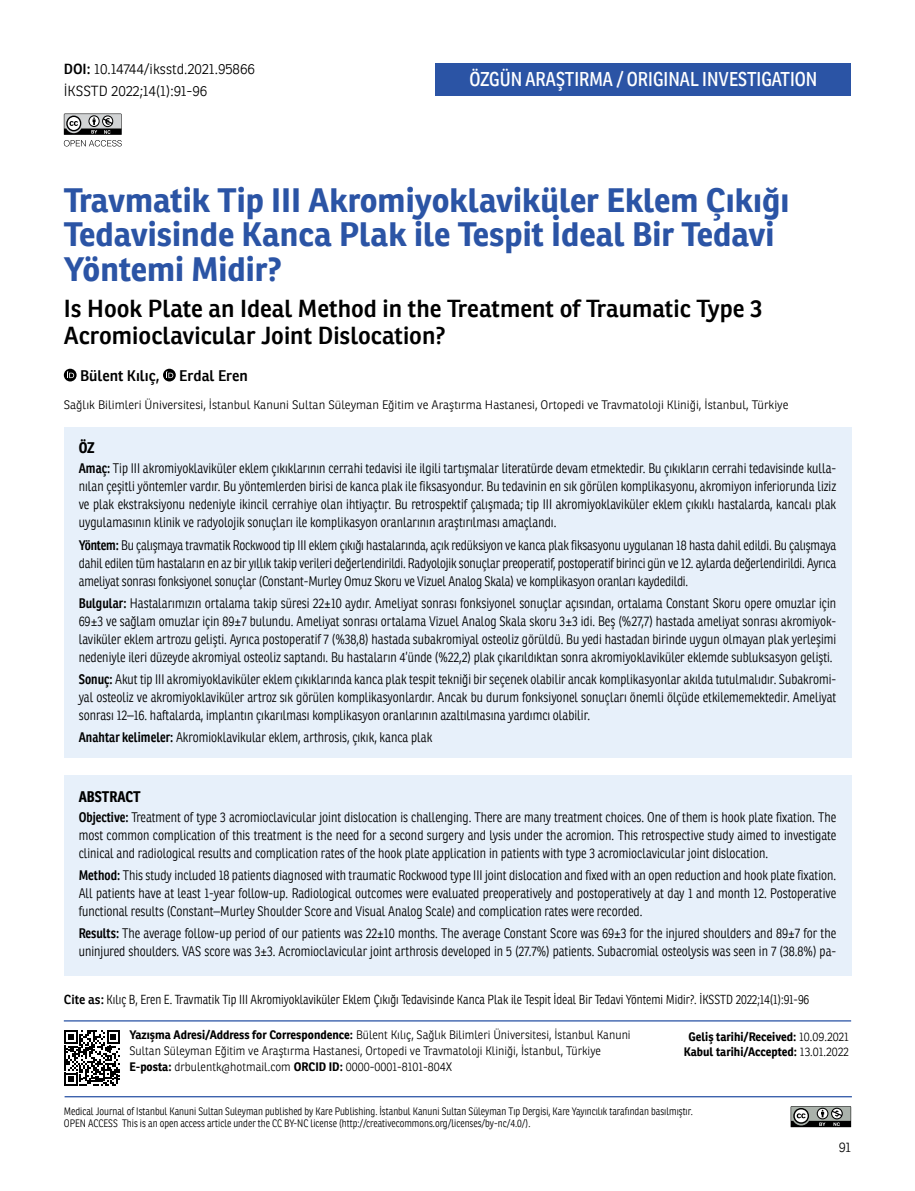
<style>
.page{position:relative;width:915px;height:1191px;background:#fff}
.page>*{position:absolute;margin:0;border:0;box-sizing:border-box;transform-origin:0 0}
.t1{font:700 33px/34.5px "Ronnia";color:#2b54a5}
.t2{font:600 24px/27px "Ronnia";color:#000}
.t3{font:19.5px "Ronnia Cond";color:#fff}
.t4{font:600 15px "Ronnia";color:#000}
.t5{font:700 15px "Ronnia Cond";color:#000}
.t6{font:300 14.25px/21.5px "Ronnia";color:#000}
.t7{font:300 13.5px/18px "Ronnia Cond";color:#000;text-align:justify}
.t8{font:300 13.5px "Ronnia";color:#000}
.t9{font:300 12.75px "Ronnia Cond";color:#000}
.t10{font:300 12px/15.8px "Ronnia";color:#000;scale:.95 1}
.t11{font:300 12px "Ronnia";color:#000}
.t12{font:700 12px/15.8px "Ronnia";color:#000;text-align:center;scale:.95 1}
.t13{font:300 10.5px/12px "Ronnia Cond";color:#000}
.s1{font-weight:600}
.s2{font-family:"Ronnia";font-weight:600}
.s3{font-weight:700}
.s4{font-weight:300}
</style>
<div class="page">
<hr style="left:65px;top:1096px;width:786px;height:1px;background:#2b54a5">
<svg style="left:790px;top:1106px;width:62px;height:22px"></svg>
<svg style="left:64px;top:369px;width:13px;height:12px"></svg>
<svg style="left:67px;top:371px;width:7px;height:7px"></svg>
<svg style="left:163px;top:369px;width:13px;height:12px"></svg>
<svg style="left:166px;top:371px;width:7px;height:7px"></svg>
<div style="left:435px;top:64px;width:415px;height:32px;background:#2b54a5"></div>
<svg style="left:64px;top:114px;width:58px;height:32px"></svg>
<svg style="left:64px;top:1030px;width:56px;height:56px"></svg>
<hr style="left:64px;top:1020px;width:786px;height:1px;background:#2b54a5">
<div style="left:64px;top:775px;width:786px;height:201px;background:#e7f0fa"></div>
<div style="left:64px;top:427px;width:786px;height:330px;background:#e7f0fa"></div>
<p class="t6" style="left:64px;top:59px;width:193px"><span class="s1">DOI:</span> 10.14744/iksstd.2021.95866<br>İKSSTD 2022;14(1):91-96</p>
<h3 class="t3" style="left:469px;top:67px;width:349px">ÖZGÜN ARAŞTIRMA / ORIGINAL INVESTIGATION</h3>
<h1 class="t1" style="left:64px;top:182px;width:727px">Travmatik Tip III Akromiyoklaviküler Eklem Çıkığı<br>Tedavisinde Kanca Plak ile Tespit İdeal Bir Tedavi<br>Yöntemi Midir?</h1>
<h2 class="t2" style="left:64px;top:295px;width:699px">Is Hook Plate an Ideal Method in the Treatment of Traumatic Type 3<br>Acromioclavicular Joint Dislocation?</h2>
<p class="t4" style="left:80px;top:367px;width:81px">Bülent Kılıç,</p>
<p class="t4" style="left:179px;top:367px;width:70px">Erdal Eren</p>
<p class="t11" style="left:64px;top:397px;width:725px">Sağlık Bilimleri Üniversitesi, İstanbul Kanuni Sultan Süleyman Eğitim ve Araştırma Hastanesi, Ortopedi ve Travmatoloji Kliniği, İstanbul, Türkiye</p>
<p class="t5" style="left:79px;top:438px;width:17px">ÖZ</p>
<p class="t7" style="left:79px;top:459px;width:758px"><span class="s1">Amaç:</span> Tip III akromiyoklaviküler eklem çıkıklarının cerrahi tedavisi ile ilgili tartışmalar literatürde devam etmektedir. Bu çıkıkların cerrahi tedavisinde kulla&shy;nılan çeşitli yöntemler vardır. Bu yöntemlerden birisi de kanca plak ile fiksasyondur. Bu tedavinin en sık görülen komplikasyonu, akromiyon inferiorunda liziz ve plak ekstraksiyonu nedeniyle ikincil cerrahiye olan ihtiyaçtır. Bu retrospektif çalışmada; tip III akromiyoklaviküler eklem çıkıklı hastalarda, kancalı plak uygulamasının klinik ve radyolojik sonuçları ile komplikasyon oranlarının araştırılması amaçlandı.</p>
<p class="t7" style="left:79px;top:536px;width:758px"><span class="s1">Yöntem:</span> Bu çalışmaya travmatik Rockwood tip III eklem çıkığı hastalarında, açık redüksiyon ve kanca plak fiksasyonu uygulanan 18 hasta dahil edildi. Bu çalışmaya dahil edilen tüm hastaların en az bir yıllık takip verileri değerlendirildi. Radyolojik sonuçlar preoperatif, postoperatif birinci gün ve 12. aylarda değerlendirildi. Ayrıca ameliyat sonrası fonksiyonel sonuçlar (Constant-Murley Omuz Skoru ve Vizuel Analog Skala) ve komplikasyon oranları kaydedildi.</p>
<p class="t7" style="left:79px;top:594px;width:758px"><span class="s1">Bulgular:</span> Hastalarımızın ortalama takip süresi 22±10 aydır. Ameliyat sonrası fonksiyonel sonuçlar açısından, ortalama Constant Skoru opere omuzlar için 69±3 ve sağlam omuzlar için 89±7 bulundu. Ameliyat sonrası ortalama Vizuel Analog Skala skoru 3±3 idi. Beş (%27,7) hastada ameliyat sonrası akromiyok&shy;laviküler eklem artrozu gelişti. Ayrıca postoperatif 7 (%38,8) hastada subakromiyal osteoliz görüldü. Bu yedi hastadan birinde uygun olmayan plak yerleşimi nedeniyle ileri düzeyde akromiyal osteoliz saptandı. Bu hastaların 4’ünde (%22,2) plak çıkarıldıktan sonra akromiyoklaviküler eklemde subluksasyon gelişti.</p>
<p class="t7" style="left:79px;top:670px;width:758px"><span class="s1">Sonuç:</span> Akut tip III akromiyoklaviküler eklem çıkıklarında kanca plak tespit tekniği bir seçenek olabilir ancak komplikasyonlar akılda tutulmalıdır. Subakromi&shy;yal osteoliz ve akromiyoklaviküler artroz sık görülen komplikasyonlardır. Ancak bu durum fonksiyonel sonuçları önemli ölçüde etkilememektedir. Ameliyat sonrası 12–16. haftalarda, implantın çıkarılması komplikasyon oranlarının azaltılmasına yardımcı olabilir.</p>
<p class="t7" style="left:79px;top:728px;width:355px"><span class="s1">Anahtar kelimeler:</span> Akromioklavikular eklem, arthrosis, çıkık, kanca plak</p>
<p class="t5" style="left:79px;top:786px;width:63px">ABSTRACT</p>
<p class="t7" style="left:79px;top:808px;width:758px"><span class="s1">Objective:</span> Treatment of type 3 acromioclavicular joint dislocation is challenging. There are many treatment choices. One of them is hook plate fixation. The most common complication of this treatment is the need for a second surgery and lysis under the acromion. This retrospective study aimed to investigate clinical and radiological results and complication rates of the hook plate application in patients with type 3 acromioclavicular joint dislocation.</p>
<p class="t7" style="left:79px;top:866px;width:758px"><span class="s1">Method:</span> This study included 18 patients diagnosed with traumatic Rockwood type III joint dislocation and fixed with an open reduction and hook plate fixation.<br>All patients have at least 1-year follow-up. Radiological outcomes were evaluated preoperatively and postoperatively at day 1 and month 12. Postoperative functional results (Constant–Murley Shoulder Score and Visual Analog Scale) and complication rates were recorded.</p>
<p class="t7" style="left:79px;top:924px;width:758px"><span class="s1">Results:</span> The average follow-up period of our patients was 22±10 months. The average Constant Score was 69±3 for the injured shoulders and 89±7 for the uninjured shoulders. VAS score was 3±3. Acromioclavicular joint arthrosis developed in 5 (27.7%) patients. Subacromial osteolysis was seen in 7 (38.8%) pa-</p>
<p class="t9" style="left:64px;top:991px;width:746px"><span class="s2">Cite as:</span> Kılıç B, Eren E. Travmatik Tip III Akromiyoklaviküler Eklem Çıkığı Tedavisinde Kanca Plak ile Tespit İdeal Bir Tedavi Yöntemi Midir?. İKSSTD 2022;14(1):91-96</p>
<p class="t10" style="left:129px;top:1027px;width:529px"><span class="s3">Yazışma Adresi/Address for Correspondence:</span> Bülent Kılıç, Sağlık Bilimleri Üniversitesi, İstanbul Kanuni<br>Sultan Süleyman Eğitim ve Araştırma Hastanesi, Ortopedi ve Travmatoloji Kliniği, İstanbul, Türkiye<br><span class="s3">E-posta:</span> drbulentk@hotmail.com <span class="s3">ORCID ID:</span> 0000-0001-8101-804X</p>
<p class="t12" style="left:683px;top:1028px;width:175px">Geliş tarihi/Received: <span class="s4">10.09.2021<br></span>Kabul tarihi/Accepted: <span class="s4">13.01.2022</span></p>
<p class="t13" style="left:64px;top:1105px;width:630px">Medical Journal of Istanbul Kanuni Sultan Suleyman published by Kare Publishing. İstanbul Kanuni Sultan Süleyman Tıp Dergisi, Kare Yayıncılık tarafından basılmıştır.<br>OPEN ACCESS This is an open access article under the CC BY-NC license (http://creativecommons.org/licenses/by-nc/4.0/).</p>
<p class="t8" style="left:838px;top:1139px;width:14px">91</p>
</div>
